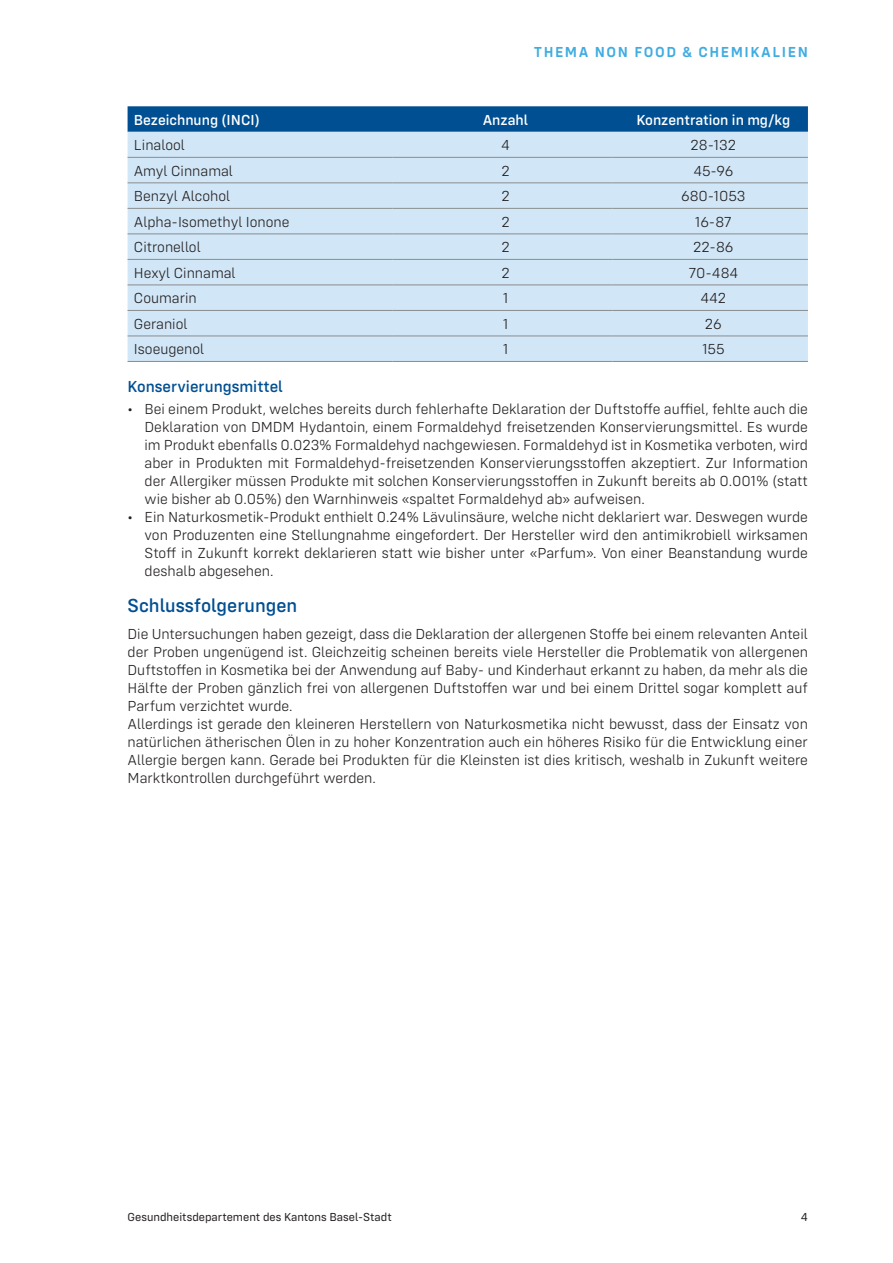
<style>
.page{position:relative;width:893px;height:1263px;background:#fff}
.page>*{position:absolute;margin:0;border:0;box-sizing:border-box;transform-origin:0 0}
.Zwischentitel{font:500 19.5px "Config Rounded";color:#004f92}
.Zwischentitel_2{font:500 16.5px "Config Rounded";color:#004f92}
.Lauftext{font:300 15px/18px "Config Rounded";color:#231f20;text-align:justify}
.Tabelle_Text{font:300 15px "Config Rounded";color:#231f20}
.Tabelle_Titel{font:500 15px "Config Rounded";color:#fff}
.t1{font:600 15px "Config Rounded";letter-spacing:.1em;color:#40ace1}
.t2{font:12px "Config Rounded";color:#231f20}
</style>
<div class="page">
<svg style="left:128px;top:106px;width:680px;height:26px;background:#055394"></svg>
<div style="left:128px;top:132px;width:680px;height:229px;background:#d1e6f6"></div>
<hr style="left:128px;top:157px;width:264px;height:1px;background:#8b8d8f">
<hr style="left:392px;top:157px;width:220px;height:1px;background:#8b8d8f">
<hr style="left:612px;top:157px;width:196px;height:1px;background:#8b8d8f">
<hr style="left:128px;top:182px;width:264px;height:1px;background:#8b8d8f">
<hr style="left:392px;top:182px;width:220px;height:1px;background:#8b8d8f">
<hr style="left:612px;top:182px;width:196px;height:1px;background:#8b8d8f">
<hr style="left:128px;top:208px;width:264px;height:1px;background:#8b8d8f">
<hr style="left:392px;top:208px;width:220px;height:1px;background:#8b8d8f">
<hr style="left:612px;top:208px;width:196px;height:1px;background:#8b8d8f">
<hr style="left:128px;top:233px;width:264px;height:1px;background:#8b8d8f">
<hr style="left:392px;top:233px;width:220px;height:1px;background:#8b8d8f">
<hr style="left:612px;top:233px;width:196px;height:1px;background:#8b8d8f">
<hr style="left:128px;top:259px;width:264px;height:1px;background:#8b8d8f">
<hr style="left:392px;top:259px;width:220px;height:1px;background:#8b8d8f">
<hr style="left:612px;top:259px;width:196px;height:1px;background:#8b8d8f">
<hr style="left:128px;top:285px;width:264px;height:1px;background:#8b8d8f">
<hr style="left:392px;top:285px;width:220px;height:1px;background:#8b8d8f">
<hr style="left:612px;top:285px;width:196px;height:1px;background:#8b8d8f">
<hr style="left:128px;top:310px;width:264px;height:1px;background:#8b8d8f">
<hr style="left:392px;top:310px;width:220px;height:1px;background:#8b8d8f">
<hr style="left:612px;top:310px;width:196px;height:1px;background:#8b8d8f">
<hr style="left:128px;top:336px;width:264px;height:1px;background:#8b8d8f">
<hr style="left:392px;top:336px;width:220px;height:1px;background:#8b8d8f">
<hr style="left:612px;top:336px;width:196px;height:1px;background:#8b8d8f">
<hr style="left:128px;top:361px;width:264px;height:1px;background:#8b8d8f">
<hr style="left:392px;top:361px;width:220px;height:1px;background:#8b8d8f">
<hr style="left:612px;top:361px;width:196px;height:1px;background:#8b8d8f">
<p class="t1" style="left:534px;top:43px;width:276px">THEMA NON FOOD &amp; CHEMIKALIEN</p>
<p class="Tabelle_Titel" style="left:134px;top:111px;width:127px">Bezeichnung (INCI)</p>
<p class="Tabelle_Titel" style="left:483px;top:111px;width:47px">Anzahl</p>
<p class="Tabelle_Titel" style="left:636px;top:111px;width:155px">Konzentration in mg/kg</p>
<p class="Tabelle_Text" style="left:134px;top:137px;width:53px">Linalool</p>
<p class="Tabelle_Text" style="left:501px;top:137px;width:10px">4</p>
<p class="Tabelle_Text" style="left:691px;top:137px;width:47px">28-132</p>
<p class="Tabelle_Text" style="left:134px;top:162px;width:101px">Amyl Cinnamal</p>
<p class="Tabelle_Text" style="left:501px;top:162px;width:10px">2</p>
<p class="Tabelle_Text" style="left:693px;top:162px;width:41px">45-96</p>
<p class="Tabelle_Text" style="left:134px;top:188px;width:98px">Benzyl Alcohol</p>
<p class="Tabelle_Text" style="left:501px;top:188px;width:10px">2</p>
<p class="Tabelle_Text" style="left:681px;top:188px;width:66px">680-1053</p>
<p class="Tabelle_Text" style="left:134px;top:213px;width:157px">Alpha-Isomethyl Ionone</p>
<p class="Tabelle_Text" style="left:501px;top:213px;width:10px">2</p>
<p class="Tabelle_Text" style="left:695px;top:213px;width:39px">16-87</p>
<p class="Tabelle_Text" style="left:134px;top:239px;width:68px">Citronellol</p>
<p class="Tabelle_Text" style="left:501px;top:239px;width:10px">2</p>
<p class="Tabelle_Text" style="left:693px;top:239px;width:42px">22-86</p>
<p class="Tabelle_Text" style="left:134px;top:264px;width:103px">Hexyl Cinnamal</p>
<p class="Tabelle_Text" style="left:501px;top:264px;width:10px">2</p>
<p class="Tabelle_Text" style="left:688px;top:264px;width:51px">70-484</p>
<p class="Tabelle_Text" style="left:134px;top:290px;width:64px">Coumarin</p>
<p class="Tabelle_Text" style="left:503px;top:290px;width:7px">1</p>
<p class="Tabelle_Text" style="left:700px;top:290px;width:27px">442</p>
<p class="Tabelle_Text" style="left:134px;top:315px;width:55px">Geraniol</p>
<p class="Tabelle_Text" style="left:503px;top:315px;width:7px">1</p>
<p class="Tabelle_Text" style="left:705px;top:315px;width:18px">26</p>
<p class="Tabelle_Text" style="left:134px;top:341px;width:72px">Isoeugenol</p>
<p class="Tabelle_Text" style="left:503px;top:341px;width:7px">1</p>
<p class="Tabelle_Text" style="left:702px;top:341px;width:24px">155</p>
<p class="Zwischentitel_2" style="left:128px;top:376px;width:157px">Konservierungsmittel</p>
<p class="Lauftext" style="left:145px;top:400px;width:665px;text-indent:-17px">• Bei einem Produkt, welches bereits durch fehlerhafte Deklaration der Duftstoffe auffiel, fehlte auch die Deklaration von DMDM Hydantoin, einem Formaldehyd freisetzenden Konservierungsmittel. Es wurde im Produkt ebenfalls 0.023% Formaldehyd nachgewiesen. Formaldehyd ist in Kosmetika verboten, wird aber in Produkten mit Formaldehyd-freisetzenden Konservierungsstoffen akzeptiert. Zur Information der Allergiker müssen Produkte mit solchen Konservierungsstoffen in Zukunft bereits ab 0.001% (statt wie bisher ab 0.05%) den Warnhinweis «spaltet Formaldehyd ab» aufweisen.</p>
<p class="Lauftext" style="left:145px;top:508px;width:665px;text-indent:-17px">• Ein Naturkosmetik-Produkt enthielt 0.24% Lävulinsäure, welche nicht deklariert war. Deswegen wurde von Produzenten eine Stellungnahme eingefordert. Der Hersteller wird den antimikrobiell wirksamen Stoff in Zukunft korrekt deklarieren statt wie bisher unter «Parfum». Von einer Beanstandung wurde deshalb abgesehen.</p>
<p class="Zwischentitel" style="left:128px;top:594px;width:171px">Schlussfolgerungen</p>
<p class="Lauftext" style="left:128px;top:625px;width:682px">Die Untersuchungen haben gezeigt, dass die Deklaration der allergenen Stoffe bei einem relevanten Anteil der Proben ungenügend ist. Gleichzeitig scheinen bereits viele Hersteller die Problematik von allergenen Duftstoffen in Kosmetika bei der Anwendung auf Baby- und Kinderhaut erkannt zu haben, da mehr als die Hälfte der Proben gänzlich frei von allergenen Duftstoffen war und bei einem Drittel sogar komplett auf Parfum verzichtet wurde.</p>
<p class="Lauftext" style="left:128px;top:715px;width:682px">Allerdings ist gerade den kleineren Herstellern von Naturkosmetika nicht bewusst, dass der Einsatz von natürlichen ätherischen Ölen in zu hoher Konzentration auch ein höheres Risiko für die Entwicklung einer Allergie bergen kann. Gerade bei Produkten für die Kleinsten ist dies kritisch, weshalb in Zukunft weitere Marktkontrollen durchgeführt werden.</p>
<p class="t2" style="left:128px;top:1210px;width:266px">Gesundheitsdepartement des Kantons Basel-Stadt</p>
<p class="t2" style="left:801px;top:1210px;width:9px">4</p>
</div>
